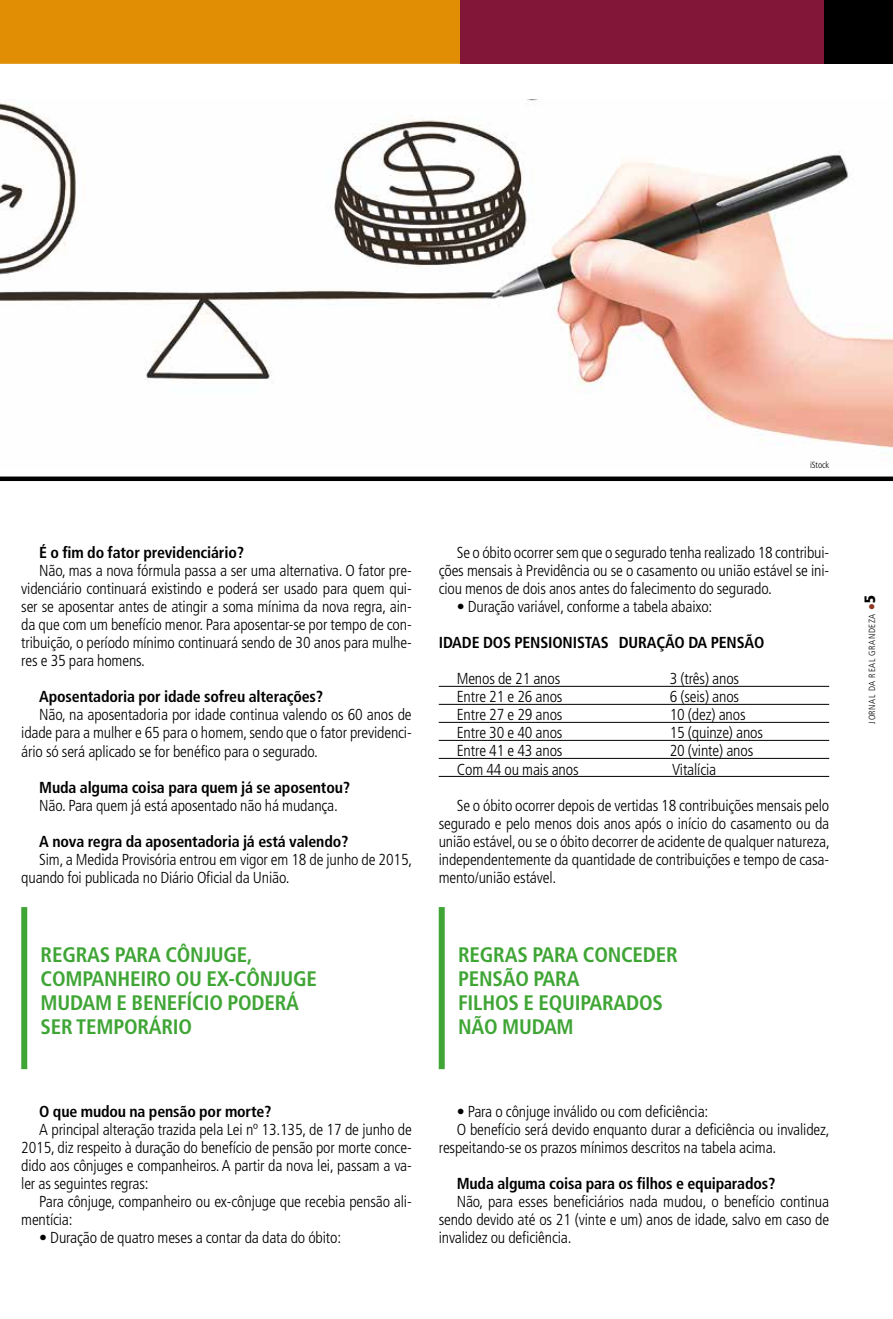
<style>
.page{position:relative;width:893px;height:1319px;background:#fff}
.page>*{position:absolute;margin:0;border:0;box-sizing:border-box;transform-origin:0 0}
.t1{font:700 condensed 21px/24px "Frutiger";letter-spacing:-.01em;color:#3fa535}
.t2{font:300 condensed 15.9px/18px "Frutiger";letter-spacing:-.01em;color:#000;text-align:justify}
.t3{font:700 condensed 15.9px "Frutiger";letter-spacing:-.01em;color:#000}
.t4{font:300 condensed 9px "Frutiger";letter-spacing:.06em;color:#000}
.s1{color:#903822}
.s2{font-weight:900;font-size:15px}
</style>
<div class="page">
<div style="left:0;top:0;width:460px;height:64px;background:#e28e04"></div>
<img style="left:0;top:100px;width:893px;height:348px">
<div style="left:460px;top:0;width:433px;height:64px;background:#811639"></div>
<div style="left:824px;top:0;width:69px;height:64px;background:#000"></div>
<hr style="left:439px;top:686px;width:390px;height:1px;background:#000">
<hr style="left:439px;top:704px;width:390px;height:1px;background:#000">
<hr style="left:439px;top:722px;width:390px;height:1px;background:#000">
<hr style="left:439px;top:740px;width:390px;height:1px;background:#000">
<hr style="left:439px;top:758px;width:390px;height:1px;background:#000">
<hr style="left:439px;top:776px;width:390px;height:1px;background:#000">
<div style="left:0;top:476px;width:893px;height:5px;background:#000"></div>
<div style="left:21px;top:906px;width:6px;height:162px;background:#3fa535"></div>
<div style="left:439px;top:906px;width:6px;height:162px;background:#3fa535"></div>
<p class="t4" style="left:810px;top:460px;width:21px">iStock</p>
<p class="t3" style="left:39px;top:543px;width:206px">É o fim do fator previdenciário?</p>
<p class="t2" style="left:21px;top:562px;width:392px;text-indent:18px">N ão, mas a nova fórmula passa a ser uma alternativa. O fator pre&shy;videnciário continuará existindo e poderá ser usado para quem qui&shy;ser se aposentar antes de atingir a soma mínima da nova regra, ain&shy;da que com um benefício menor. Para aposentar-se por tempo de con&shy;tribuição, o período mínimo continuará sendo de 30 anos para mulhe&shy;res e 35 para homens.</p>
<p class="t3" style="left:39px;top:687px;width:285px">Aposentadoria por idade sofreu alterações?</p>
<p class="t2" style="left:21px;top:706px;width:392px;text-indent:18px">Não, na aposentadoria por idade continua valendo os 60 anos de idade para a mulher e 65 para o homem, sendo que o fator previdenci&shy;ário só será aplicado se for benéfico para o segurado.</p>
<p class="t3" style="left:39px;top:777px;width:312px">Muda alguma coisa para quem já se aposentou?</p>
<p class="t2" style="left:39px;top:796px;width:300px">Não. Para quem já está aposentado não há mudança.</p>
<p class="t3" style="left:39px;top:831px;width:311px">A nova regra da aposentadoria já está valendo?</p>
<p class="t2" style="left:21px;top:850px;width:393px;text-indent:18px">Sim, a Medida Provisória entrou em vigor em 18 de junho de 2015, quando foi publicada no Diário Oficial da U nião.</p>
<p class="t2" style="left:439px;top:544px;width:392px;text-indent:18px">Se o óbito ocorrer sem que o segurado tenha realizado 18 contribui&shy;ções mensais à Previdência ou se o casamento ou união estável se ini&shy;ciou menos de dois anos antes do falecimento do segurado.</p>
<p class="t2" style="left:457px;top:598px;width:257px">• Duração variável, conforme a tabela abaixo:</p>
<p class="t3" style="left:439px;top:633px;width:327px">Idade dos pensionistas Duração da pensão</p>
<p class="t2" style="left:457px;top:670px;width:105px">Menos de 21 anos</p>
<p class="t2" style="left:670px;top:670px;width:71px">3 (três) anos</p>
<p class="t2" style="left:457px;top:688px;width:107px">Entre 21 e 26 anos</p>
<p class="t2" style="left:670px;top:688px;width:71px">6 (seis) anos</p>
<p class="t2" style="left:457px;top:706px;width:107px">Entre 27 e 29 anos</p>
<p class="t2" style="left:670px;top:706px;width:77px">10 (dez) anos</p>
<p class="t2" style="left:457px;top:724px;width:107px">Entre 30 e 40 anos</p>
<p class="t2" style="left:670px;top:724px;width:95px">15 (quinze) anos</p>
<p class="t2" style="left:457px;top:742px;width:107px">Entre 41 e 43 anos</p>
<p class="t2" style="left:670px;top:742px;width:85px">20 (vinte) anos</p>
<p class="t2" style="left:457px;top:760px;width:123px">Com 44 ou mais anos</p>
<p class="t2" style="left:672px;top:760px;width:46px">Vitalícia</p>
<p class="t2" style="left:439px;top:796px;width:393px;text-indent:18px">Se o óbito ocorrer depois de vertidas 18 contribuições mensais pelo segurado e pelo menos dois anos após o início do casamento ou da união estável, ou se o óbito decorrer de acidente de qualquer natureza, independentemente da quantidade de contribuições e tempo de casa&shy;mento/união estável.</p>
<h1 class="t1" style="left:41px;top:943px;width:278px">regras para cônjuge, companheiro ou ex-cônjuge mudam e benefício poderá ser temporário</h1>
<h1 class="t1" style="left:458px;top:943px;width:221px">regras para conceder<br>Pensão para<br>filhos e equiparados não mudam</h1>
<p class="t3" style="left:39px;top:1101px;width:234px">O que mudou na pensão por morte?</p>
<p class="t2" style="left:21px;top:1120px;width:392px;text-indent:18px">A principal alteração trazida pela Lei nº 13.135, de 17 de junho de 2015, diz respeito à duração do benefício de pensão por morte conce&shy;dido aos cônjuges e companheiros. A partir da nova lei, passam a va&shy;ler as seguintes regras:</p>
<p class="t2" style="left:21px;top:1192px;width:392px;text-indent:18px">Para cônjuge, companheiro ou ex-cônjuge que recebia pensão ali&shy;mentícia:</p>
<p class="t2" style="left:39px;top:1228px;width:303px">• Duração de quatro meses a contar da data do óbito:</p>
<p class="t2" style="left:457px;top:1102px;width:253px">• Para o cônjuge inválido ou com deficiência:</p>
<p class="t2" style="left:457px;top:1120px;width:374px">O benefício será devido enquanto durar a deficiência ou invalidez,</p>
<p class="t2" style="left:439px;top:1138px;width:339px">respeitando-se os prazos mínimos descritos na tabela acima.</p>
<p class="t3" style="left:457px;top:1173px;width:320px">Muda alguma coisa para os filhos e equiparados?</p>
<p class="t2" style="left:439px;top:1192px;width:392px;text-indent:18px">Não, para esses beneficiários nada mudou, o benefício continua sendo devido até os 21 (vinte e um) anos de idade, salvo em caso de invalidez ou deficiência.</p>
<p class="t4" style="left:867px;top:723px;width:130px;rotate:-90deg">Jornal da Real Grandeza <span class="s1">●</span><span class="s2">5</span></p>
</div>
